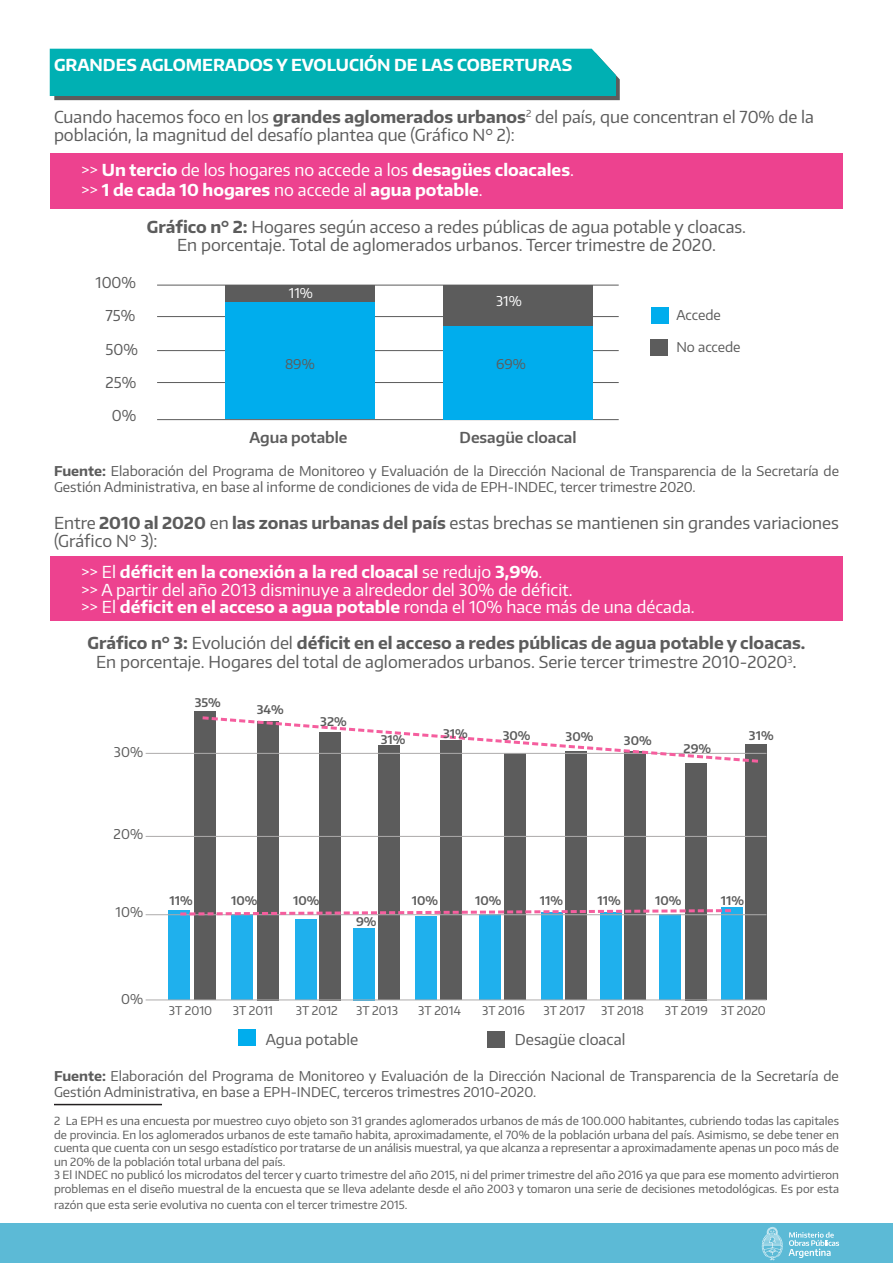
<style>
.page{position:relative;width:893px;height:1263px;background:#fff}
.page>*{position:absolute;margin:0;border:0;box-sizing:border-box;transform-origin:0 0}
.texto{font:16.5px/17.9px "Encode Sans";color:#5c5c5c}
.texto-2{font:16.5px "Encode Sans";color:#fff}
.texto-3{font:700 16.5px "Encode Sans";color:#fff}
.texto-4{font:700 16.5px "Encode Sans";color:#5c5c5c}
.Bulleteos{font:16.5px "Encode Sans";color:#fff}
.Bulleteos-2{font:700 16.5px "Encode Sans";color:#fff}
.t1{font:15px "Encode Sans";color:#5c5c5c}
.t2{font:600 15px "Encode Sans";color:#5c5c5c}
.texto-5{font:13.5px/16.2px "Encode Sans";color:#5c5c5c}
.t3{font:13.5px "Encode Sans";color:#fff}
.t4{font:12px "Encode Sans";color:#5c5c5c}
.t5{font:600 12px "Encode Sans";color:#5c5c5c}
.PIE_DE_PAGINA{font:11.25px/13.5px "Encode Sans";color:#5c5c5c;text-align:justify}
.s1{font-weight:700}
.s2{font-weight:400}
.s3{font-size:18px}
</style>
<div class="page">
<div style="left:0;top:1223px;width:893px;height:40px;background:#5cbad6"></div>
<svg style="left:762px;top:1227px;width:21px;height:33px"></svg>
<svg style="left:789px;top:1232px;width:50px;height:26px"></svg>
<hr style="left:157px;top:419px;width:462px;height:1px;background:#5c5c5c">
<hr style="left:157px;top:382px;width:462px;height:1px;background:#5c5c5c">
<hr style="left:157px;top:350px;width:462px;height:1px;background:#5c5c5c">
<hr style="left:157px;top:316px;width:462px;height:1px;background:#5c5c5c">
<hr style="left:157px;top:285px;width:462px;height:1px;background:#5c5c5c">
<div style="left:721px;top:908px;width:22px;height:92px;background:#1fb0ed"></div>
<div style="left:745px;top:744px;width:21px;height:256px;background:#5c5c5c"></div>
<div style="left:660px;top:914px;width:21px;height:86px;background:#1fb0ed"></div>
<div style="left:685px;top:763px;width:22px;height:237px;background:#5c5c5c"></div>
<div style="left:600px;top:912px;width:21px;height:88px;background:#1fb0ed"></div>
<div style="left:624px;top:751px;width:22px;height:249px;background:#5c5c5c"></div>
<div style="left:541px;top:912px;width:22px;height:88px;background:#1fb0ed"></div>
<div style="left:566px;top:751px;width:21px;height:249px;background:#5c5c5c"></div>
<div style="left:479px;top:914px;width:21px;height:86px;background:#1fb0ed"></div>
<div style="left:504px;top:753px;width:21px;height:247px;background:#5c5c5c"></div>
<div style="left:415px;top:916px;width:22px;height:84px;background:#1fb0ed"></div>
<div style="left:440px;top:740px;width:22px;height:260px;background:#5c5c5c"></div>
<div style="left:354px;top:928px;width:21px;height:72px;background:#1fb0ed"></div>
<div style="left:378px;top:745px;width:22px;height:255px;background:#5c5c5c"></div>
<div style="left:295px;top:919px;width:21px;height:81px;background:#1fb0ed"></div>
<div style="left:319px;top:732px;width:22px;height:268px;background:#5c5c5c"></div>
<div style="left:231px;top:915px;width:21px;height:85px;background:#1fb0ed"></div>
<div style="left:257px;top:721px;width:21px;height:279px;background:#5c5c5c"></div>
<div style="left:168px;top:911px;width:22px;height:89px;background:#1fb0ed"></div>
<div style="left:194px;top:712px;width:22px;height:288px;background:#5c5c5c"></div>
<hr style="left:146px;top:753px;width:620px;height:1px;background:#adabab">
<hr style="left:146px;top:836px;width:620px;height:1px;background:#adabab">
<hr style="left:146px;top:999px;width:620px;height:1px;background:#adabab">
<hr style="left:146px;top:914px;width:620px;height:1px;background:#adabab">
<svg style="left:177px;top:907px;width:557px;height:10px"></svg>
<div style="left:225px;top:285px;width:150px;height:18px;background:#5c5c5c"></div>
<div style="left:443px;top:285px;width:150px;height:41px;background:#5c5c5c"></div>
<div style="left:225px;top:303px;width:150px;height:116px;background:#00aded"></div>
<div style="left:443px;top:326px;width:150px;height:93px;background:#00aded"></div>
<div style="left:51px;top:153px;width:792px;height:55px;background:#ed428f"></div>
<div style="left:51px;top:556px;width:792px;height:65px;background:#ed428f"></div>
<svg style="left:50px;top:49px;width:570px;height:51px;background:#0baaad"></svg>
<hr style="left:54px;top:1104px;width:108px;height:1px;background:#231f20">
<div style="left:651px;top:340px;width:17px;height:16px;background:#5c5c5c"></div>
<div style="left:652px;top:307px;width:17px;height:17px;background:#00aded"></div>
<div style="left:487px;top:1032px;width:17px;height:16px;background:#5c5c5c"></div>
<div style="left:239px;top:1029px;width:17px;height:16px;background:#00aded"></div>
<svg style="left:199px;top:716px;width:562px;height:48px"></svg>
<p class="texto-3" style="left:54px;top:54px;width:520px">GRANDES AGLOMERADOS Y EVOLUCIÓN DE LAS COBERTURAS</p>
<p class="texto" style="left:54px;top:107px;width:762px">Cuando hacemos foco en los <span class="s1">grandes aglomerados urbanos</span><sup>2</sup> del país, que concentran el 70% de la población, la magnitud del desafío plantea que (Gráfico N° 2):</p>
<p class="Bulleteos" style="left:81px;top:159px;width:494px">&gt;&gt; <span class="s1">Un tercio</span> de los hogares no accede a los <span class="s1">desagües cloacales</span>.</p>
<p class="Bulleteos-2" style="left:81px;top:179px;width:403px"><span class="s2">&gt;&gt;</span> 1 de cada 10 hogares <span class="s2">no accede al</span> agua potable<span class="s2">.</span></p>
<p class="texto" style="left:147px;top:217px;width:601px"><span class="s1">Gráfico n° 2:</span> Hogares según acceso a redes públicas de agua potable y cloacas.</p>
<p class="texto" style="left:177px;top:235px;width:540px">En porcentaje. Total de aglomerados urbanos. Tercer trimestre de 2020.</p>
<p class="t1" style="left:96px;top:272px;width:42px">100%</p>
<p class="t1" style="left:106px;top:305px;width:31px">75%</p>
<p class="t1" style="left:106px;top:340px;width:34px">50%</p>
<p class="t1" style="left:106px;top:372px;width:32px">25%</p>
<p class="t1" style="left:112px;top:406px;width:26px">0%</p>
<p class="t3" style="left:289px;top:284px;width:25px">11%</p>
<p class="t3" style="left:496px;top:292px;width:27px">31%</p>
<p class="texto-5" style="left:285px;top:355px;width:31px">89%</p>
<p class="texto-5" style="left:496px;top:355px;width:31px">69%</p>
<p class="t2" style="left:250px;top:428px;width:99px">Agua potable</p>
<p class="t2" style="left:460px;top:428px;width:118px">Desagüe cloacal</p>
<p class="texto-5" style="left:676px;top:306px;width:46px">Accede</p>
<p class="texto-5" style="left:676px;top:338px;width:66px">No accede</p>
<p class="texto-5" style="left:54px;top:462px;width:786px"><span class="s1">Fuente:</span> Elaboración del Programa de Monitoreo y Evaluación de la Dirección Nacional de Transparencia de la Secretaría de<br>Gestión Administrativa, en base al informe de condiciones de vida de EPH-INDEC, tercer trimestre 2020.</p>
<p class="texto" style="left:54px;top:513px;width:786px">Entre <span class="s1">2010 al 2020</span> en <span class="s1">las zonas urbanas del país</span> estas brechas se mantienen sin grandes variaciones (Gráfico N° 3):</p>
<p class="texto-3" style="left:81px;top:561px;width:463px"><span class="s2">&gt;&gt; El</span> déficit en la conexión a la red cloacal <span class="s2">se redujo</span> 3,9%<span class="s2">.</span></p>
<p class="texto-2" style="left:81px;top:578px;width:493px">&gt;&gt; A partir del año 2013 disminuye a alrededor del 30% de déficit.</p>
<p class="texto-2" style="left:81px;top:596px;width:615px">&gt;&gt; El <span class="s1">déficit en el acceso a agua potable</span> ronda el 10% hace más de una década.</p>
<p class="texto-4" style="left:87px;top:632px;width:719px">Gráfico n° 3: <span class="s2">Evolución del</span> déficit en el acceso a redes públicas de agua potable y cloacas.</p>
<p class="texto" style="left:96px;top:653px;width:702px">En porcentaje. Hogares del total de aglomerados urbanos. Serie tercer trimestre 2010-2020<sup>3</sup><span class="s3">.</span></p>
<p class="texto-5" style="left:114px;top:744px;width:31px">30%</p>
<p class="t5" style="left:195px;top:694px;width:28px">35%</p>
<p class="t5" style="left:257px;top:702px;width:29px">34%</p>
<p class="t5" style="left:320px;top:714px;width:28px">32%</p>
<p class="t5" style="left:381px;top:731px;width:26px">31%</p>
<p class="t5" style="left:443px;top:725px;width:26px">31%</p>
<p class="t5" style="left:503px;top:727px;width:29px">30%</p>
<p class="t5" style="left:566px;top:729px;width:29px">30%</p>
<p class="t5" style="left:624px;top:733px;width:29px">30%</p>
<p class="t5" style="left:684px;top:741px;width:29px">29%</p>
<p class="t5" style="left:749px;top:727px;width:26px">31%</p>
<p class="texto-5" style="left:114px;top:825px;width:31px">20%</p>
<p class="texto-5" style="left:116px;top:903px;width:29px">10%</p>
<p class="t5" style="left:170px;top:893px;width:25px">11%</p>
<p class="t5" style="left:231px;top:893px;width:28px">10%</p>
<p class="t5" style="left:293px;top:893px;width:28px">10%</p>
<p class="t5" style="left:412px;top:893px;width:28px">10%</p>
<p class="t5" style="left:475px;top:893px;width:28px">10%</p>
<p class="t5" style="left:540px;top:893px;width:25px">11%</p>
<p class="t5" style="left:597px;top:893px;width:25px">11%</p>
<p class="t5" style="left:655px;top:893px;width:28px">10%</p>
<p class="t5" style="left:721px;top:893px;width:25px">11%</p>
<p class="t5" style="left:356px;top:913px;width:22px">9%</p>
<p class="texto-5" style="left:121px;top:990px;width:24px">0%</p>
<p class="t4" style="left:169px;top:1002px;width:45px">3T 2010</p>
<p class="t4" style="left:233px;top:1002px;width:42px">3T 2011</p>
<p class="t4" style="left:296px;top:1002px;width:44px">3T 2012</p>
<p class="t4" style="left:356px;top:1002px;width:43px">3T 2013</p>
<p class="t4" style="left:418px;top:1002px;width:44px">3T 2014</p>
<p class="t4" style="left:482px;top:1002px;width:44px">3T 2016</p>
<p class="t4" style="left:544px;top:1002px;width:43px">3T 2017</p>
<p class="t4" style="left:601px;top:1002px;width:44px">3T 2018</p>
<p class="t4" style="left:665px;top:1002px;width:44px">3T 2019</p>
<p class="t4" style="left:721px;top:1002px;width:47px">3T 2020</p>
<p class="t1" style="left:515px;top:1029px;width:112px">Desagüe cloacal</p>
<p class="t1" style="left:266px;top:1029px;width:94px">Agua potable</p>
<p class="texto-5" style="left:54px;top:1068px;width:786px"><span class="s1">Fuente:</span> Elaboración del Programa de Monitoreo y Evaluación de la Dirección Nacional de Transparencia de la Secretaría de<br>Gestión Administrativa, en base a EPH-INDEC, terceros trimestres 2010-2020.</p>
<p class="PIE_DE_PAGINA" style="left:54px;top:1114px;width:786px">2 La EPH es una encuesta por muestreo cuyo objeto son 31 grandes aglomerados urbanos de más de 100.000 habitantes, cubriendo todas las capitales de provincia. En los aglomerados urbanos de este tamaño habita, aproximadamente, el 70% de la población urbana del país. Asimismo, se debe tener en cuenta que cuenta con un sesgo estadístico por tratarse de un análisis muestral, ya que alcanza a representar a aproximadamente apenas un poco más de un 20% de la población total urbana del país.</p>
<p class="PIE_DE_PAGINA" style="left:54px;top:1168px;width:786px">3 El INDEC no publicó los microdatos del tercer y cuarto trimestre del año 2015, ni del primer trimestre del año 2016 ya que para ese momento advirtieron problemas en el diseño muestral de la encuesta que se lleva adelante desde el año 2003 y tomaron una serie de decisiones metodológicas. Es por esta</p>
<p class="PIE_DE_PAGINA" style="left:54px;top:1198px;width:355px">razón que esta serie evolutiva no cuenta con el tercer trimestre 2015.</p>
</div>
